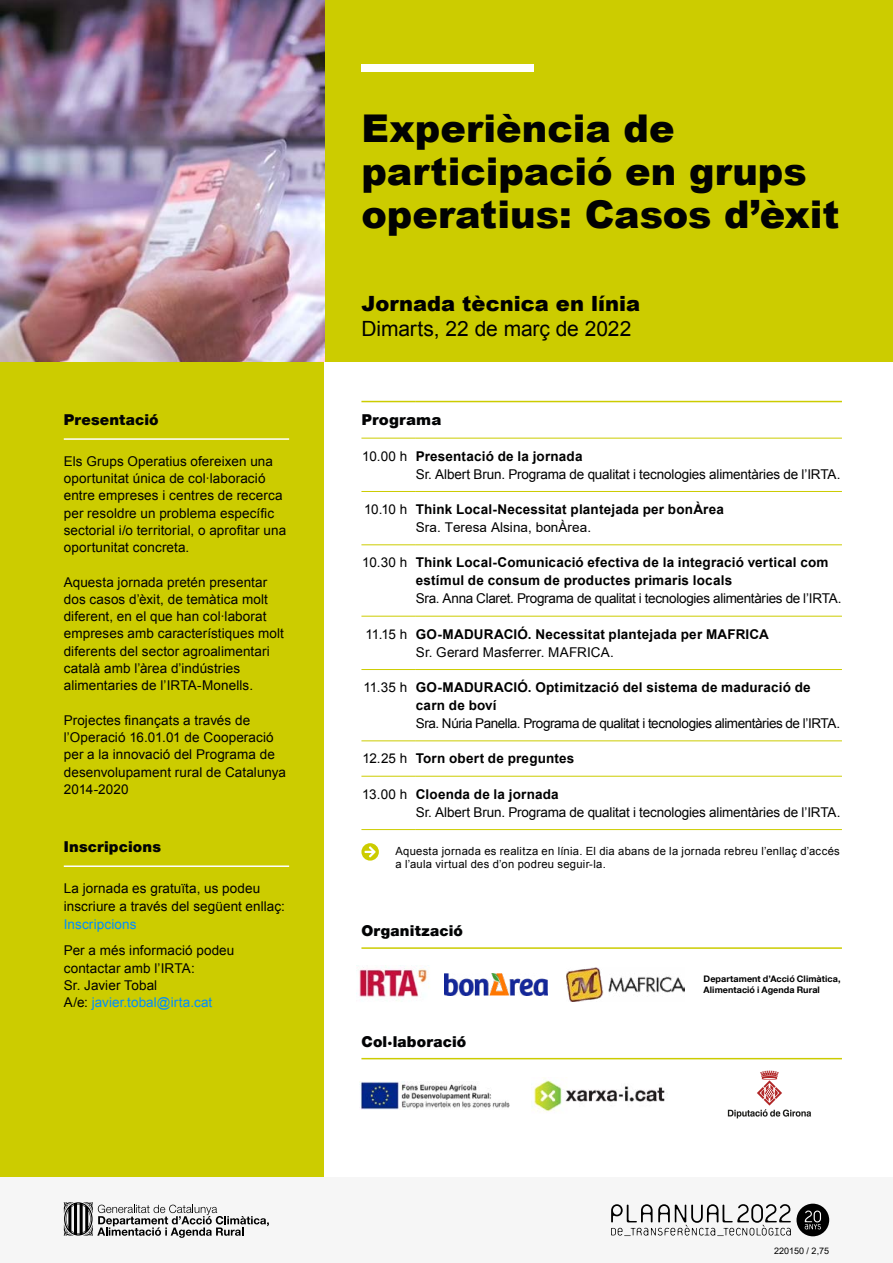
<style>
.page{position:relative;width:893px;height:1263px;background:#fff}
.page>*{position:absolute;margin:0;border:0;box-sizing:border-box;transform-origin:0 0}
.t1{font:900 38.25px/42.8px "Arial";color:#010202}
.t2{font:21px "Arial";letter-spacing:-.005em;color:#000}
.t3{font:900 21px "Arial";color:#000}
.t4{font:900 15px "Helvetica Neue LT Com";letter-spacing:.01em;color:#020304}
.t5{font:900 15px "Arial";letter-spacing:.01em;color:#020304}
._8_Auto_-_Centre{font:13.5px/17.2px "Arial";letter-spacing:.005em;color:#000}
._8_Auto_-_Centre-2{font:700 13.5px/18px "Arial";letter-spacing:.015em;color:#000}
._8_Auto_-_Centre-3{font:13.5px "Arial";letter-spacing:-.035em;color:#000}
._8_Auto_-_Centre-4{font:13.5px "Arial";letter-spacing:-.025em;color:#000}
._8_Auto_-_Left{font:13.5px "Arial";letter-spacing:-.025em;color:#000}
.t6{font:13.5px "Arial";letter-spacing:.005em;color:#008dff}
._8_Auto_-_Centre-5{font:11.25px/13.5px "Arial";letter-spacing:.025em;color:#000}
._8_Auto_-_Centre-6{font:700 9px "Helvetica Neue LT Com";letter-spacing:.005em;color:#000}
.t7{font:9px "Arial";color:#000}
.s1{color:#008dff}
.s2{color:#000}
</style>
<div class="page">
<div style="left:0;top:361px;width:323px;height:817px;background:#cc0"></div>
<div style="left:323px;top:0;width:570px;height:361px;background:#cc0"></div>
<div style="left:0;top:1178px;width:893px;height:85px;background:#f6f6f6"></div>
<svg style="left:64px;top:1202px;width:205px;height:36px"></svg>
<svg style="left:611px;top:1204px;width:180px;height:32px"></svg>
<div style="left:796px;top:1204px;width:33px;height:32px;background:#000;border-radius:50%"></div>
<svg style="left:805px;top:1210px;width:16px;height:19px"></svg>
<div style="left:361px;top:64px;width:173px;height:7px;background:#fff"></div>
<hr style="left:361px;top:947px;width:481px;height:2px;background:#cc0">
<hr style="left:361px;top:1058px;width:481px;height:1px;background:#cc0">
<hr style="left:361px;top:401px;width:55px;height:1px;background:#cc0">
<hr style="left:416px;top:401px;width:426px;height:1px;background:#cc0">
<hr style="left:361px;top:438px;width:55px;height:1px;background:#cc0">
<hr style="left:416px;top:438px;width:426px;height:1px;background:#cc0">
<hr style="left:361px;top:491px;width:55px;height:1px;background:#cc0">
<hr style="left:416px;top:491px;width:426px;height:1px;background:#cc0">
<hr style="left:361px;top:545px;width:55px;height:1px;background:#cc0">
<hr style="left:416px;top:545px;width:426px;height:1px;background:#cc0">
<hr style="left:361px;top:616px;width:55px;height:1px;background:#cc0">
<hr style="left:416px;top:616px;width:426px;height:1px;background:#cc0">
<hr style="left:361px;top:669px;width:55px;height:1px;background:#cc0">
<hr style="left:416px;top:669px;width:426px;height:1px;background:#cc0">
<hr style="left:361px;top:741px;width:55px;height:1px;background:#cc0">
<hr style="left:416px;top:741px;width:426px;height:1px;background:#cc0">
<hr style="left:361px;top:776px;width:55px;height:1px;background:#cc0">
<hr style="left:416px;top:776px;width:426px;height:1px;background:#cc0">
<hr style="left:361px;top:829px;width:55px;height:1px;background:#cc0">
<hr style="left:416px;top:829px;width:426px;height:1px;background:#cc0">
<hr style="left:64px;top:438px;width:225px;height:2px;background:#fff">
<hr style="left:64px;top:865px;width:225px;height:2px;background:#fff">
<svg style="left:361px;top:843px;width:18px;height:18px"></svg>
<img style="left:359px;top:1082px;width:151px;height:27px">
<img style="left:533px;top:1077px;width:133px;height:35px">
<img style="left:357px;top:965px;width:73px;height:37px">
<img style="left:567px;top:967px;width:117px;height:35px">
<img style="left:444px;top:973px;width:103px;height:22px">
<img style="left:1px;top:0;width:323px;height:362px">
<img style="left:727px;top:1070px;width:84px;height:49px">
<p class="t4" style="left:64px;top:410px;width:96px">Presentació</p>
<p class="_8_Auto_-_Centre" style="left:64px;top:453px;width:224px">Els Grups Operatius ofereixen una oportunitat única de col·laboració entre empreses i centres de recerca per resoldre un problema específic sectorial i/o territorial, o aprofitar una oportunitat concreta.</p>
<p class="_8_Auto_-_Centre" style="left:64px;top:573px;width:222px">Aquesta jornada pretén presentar dos casos d’èxit, de temàtica molt diferent, en el que han col·laborat empreses amb característiques molt diferents del sector agroalimentari català amb l’àrea d’indústries alimentaries de l’IRTA-Monells.</p>
<p class="_8_Auto_-_Centre" style="left:64px;top:711px;width:224px">Projectes finançats a través de l’Operació 16.01.01 de Cooperació per a la innovació del Programa de desenvolupament rural de Catalunya<br>2014-2020</p>
<p class="t4" style="left:64px;top:838px;width:99px">Inscripcions</p>
<p class="_8_Auto_-_Centre" style="left:64px;top:879px;width:223px;line-height:18px">La jornada es gratuïta, us podeu inscriure a través del següent enllaç:<br><span class="s1">Inscripcions</span></p>
<p class="_8_Auto_-_Centre" style="left:64px;top:942px;width:172px">Per a més informació podeu</p>
<p class="_8_Auto_-_Centre" style="left:64px;top:959px;width:132px">contactar amb l’IRTA:</p>
<p class="_8_Auto_-_Centre" style="left:64px;top:976px;width:95px">Sr. Javier Tobal</p>
<p class="t6" style="left:64px;top:993px;width:150px"><span class="s2">A/e:</span> javier.tobal@irta.cat</p>
<p class="t1" style="left:361px;top:106px;width:480px">Experiència de participació en grups operatius: Casos d’èxit</p>
<p class="t3" style="left:361px;top:288px;width:280px">Jornada tècnica en línia</p>
<p class="t2" style="left:361px;top:315px;width:271px">Dimarts, 22 de març de 2022</p>
<p class="t5" style="left:361px;top:409px;width:82px">Programa</p>
<p class="_8_Auto_-_Left" style="left:362px;top:447px;width:47px">10.00 h</p>
<p class="_8_Auto_-_Centre-2" style="left:416px;top:447px;width:168px">Presentació de la jornada</p>
<p class="_8_Auto_-_Centre" style="left:416px;top:465px;width:426px">Sr. Albert Brun. Programa de qualitat i tecnologies alimentàries de l’IRTA.</p>
<p class="_8_Auto_-_Left" style="left:364px;top:500px;width:45px">10.10 h</p>
<p class="_8_Auto_-_Centre-2" style="left:416px;top:501px;width:310px">Think Local-Necessitat plantejada per bonÀrea</p>
<p class="_8_Auto_-_Centre" style="left:416px;top:519px;width:177px">Sra. Teresa Alsina, bonÀrea.</p>
<p class="_8_Auto_-_Left" style="left:362px;top:554px;width:47px">10.30 h</p>
<p class="_8_Auto_-_Centre-2" style="left:416px;top:554px;width:414px">Think Local-Comunicació efectiva de la integració vertical com estímul de consum de productes primaris locals</p>
<p class="_8_Auto_-_Centre-4" style="left:416px;top:590px;width:427px">Sra. Anna Claret. Programa de qualitat i tecnologies alimentàries de l’IRTA.</p>
<p class="_8_Auto_-_Left" style="left:366px;top:625px;width:43px">11.15 h</p>
<p class="_8_Auto_-_Centre-2" style="left:416px;top:625px;width:355px">GO-MADURACIÓ. Necessitat plantejada per MAFRICA</p>
<p class="_8_Auto_-_Centre" style="left:416px;top:643px;width:200px">Sr. Gerard Masferrer. MAFRICA.</p>
<p class="_8_Auto_-_Left" style="left:363px;top:678px;width:45px">11.35 h</p>
<p class="_8_Auto_-_Centre-2" style="left:416px;top:679px;width:396px">GO-MADURACIÓ. Optimització del sistema de maduració de carn de boví</p>
<p class="_8_Auto_-_Centre-3" style="left:416px;top:714px;width:426px">Sra. Núria Panella. Programa de qualitat i tecnologies alimentàries de l’IRTA.</p>
<p class="_8_Auto_-_Left" style="left:362px;top:750px;width:47px">12.25 h</p>
<p class="_8_Auto_-_Centre-2" style="left:416px;top:750px;width:160px">Torn obert de preguntes</p>
<p class="_8_Auto_-_Left" style="left:362px;top:785px;width:47px">13.00 h</p>
<p class="_8_Auto_-_Centre-2" style="left:416px;top:785px;width:144px">Cloenda de la jornada</p>
<p class="_8_Auto_-_Centre" style="left:416px;top:803px;width:426px">Sr. Albert Brun. Programa de qualitat i tecnologies alimentàries de l’IRTA.</p>
<p class="_8_Auto_-_Centre-5" style="left:395px;top:844px;width:446px">Aquesta jornada es realitza en línia. El dia abans de la jornada rebreu l’enllaç d’accés a l’aula virtual des d’on podreu seguir-la.</p>
<p class="t4" style="left:361px;top:922px;width:103px">Organització</p>
<p class="t4" style="left:361px;top:1032px;width:106px">Col·laboració</p>
<p class="_8_Auto_-_Centre-6" style="left:704px;top:973px;width:138px">Departament d’Acció Climàtica,</p>
<p class="_8_Auto_-_Centre-6" style="left:704px;top:984px;width:118px">Alimentació i Agenda Rural</p>
<p class="t7" style="left:774px;top:1245px;width:57px">220150 / 2,75</p>
</div>
